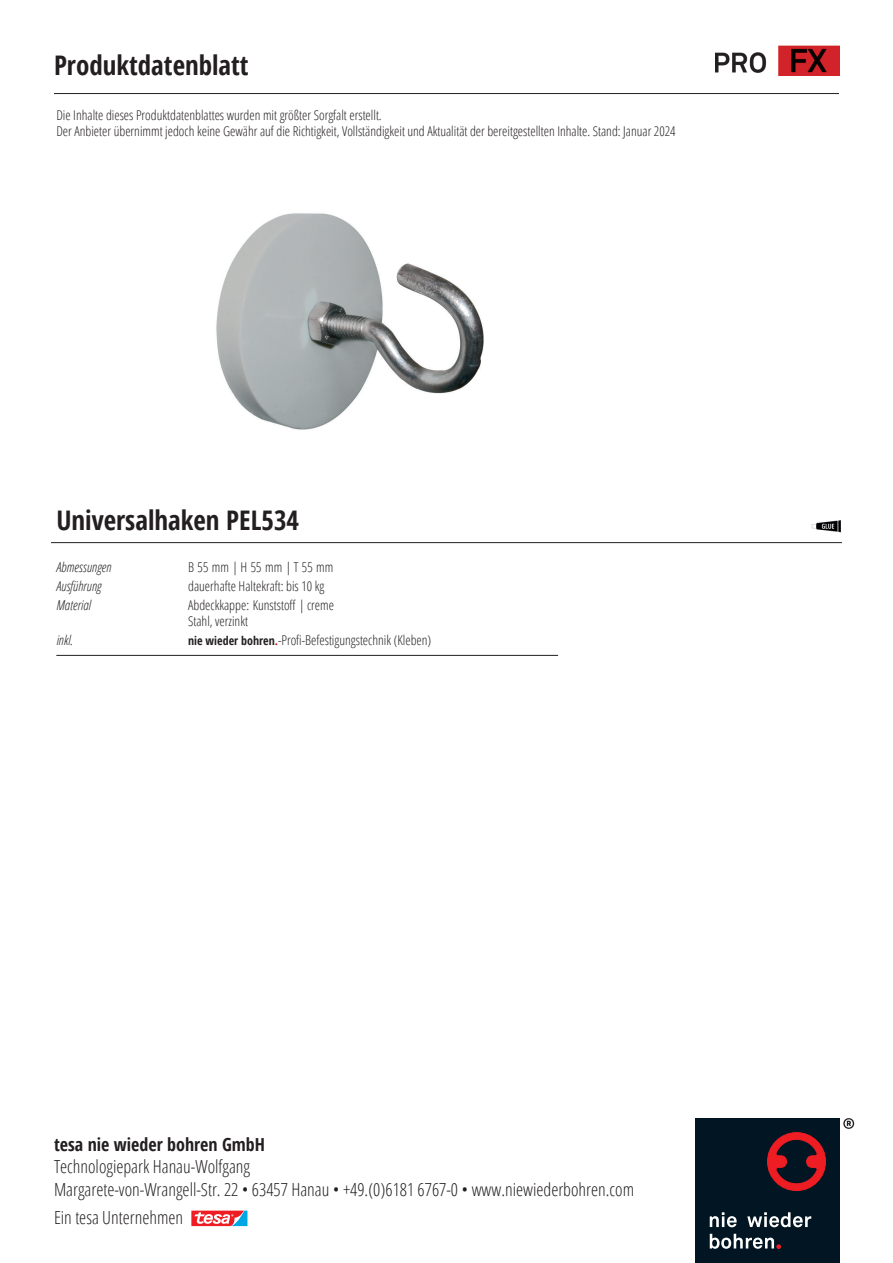
<style>
.page{position:relative;width:893px;height:1263px;background:#fff}
.page>*{position:absolute;margin:0;border:0;box-sizing:border-box;transform-origin:0 0}
.t1{font:700 condensed 27px "Open Sans";color:#231f20}
.t2{font:300 condensed 18px/22.5px "Open Sans";color:#231f20}
.t3{font:700 condensed 18px "Open Sans";color:#231f20}
.Text{font:300 condensed 13.5px/16.2px "Open Sans";color:#231f20}
.t4{font:italic 300 condensed 13.5px "Open Sans";color:#231f20}
.s1{font-weight:700;font-size:12px}
.s2{font-weight:700;font-size:12px;color:#d1232a}
</style>
<div class="page">
<img style="left:216px;top:213px;width:268px;height:217px">
<img style="left:715px;top:45px;width:125px;height:30px">
<hr style="left:51px;top:542px;width:791px;height:1px;background:#231f20">
<img style="left:811px;top:520px;width:30px;height:13px">
<hr style="left:56px;top:655px;width:502px;height:1px;background:#231f20">
<div style="left:695px;top:1118px;width:145px;height:145px;background:#011622"></div>
<svg style="left:710px;top:1212px;width:27px;height:15px"></svg>
<svg style="left:747px;top:1212px;width:64px;height:15px"></svg>
<svg style="left:710px;top:1234px;width:71px;height:15px"></svg>
<svg style="left:767px;top:1132px;width:59px;height:59px"></svg>
<svg style="left:843px;top:1118px;width:11px;height:11px"></svg>
<svg style="left:191px;top:1210px;width:57px;height:17px"></svg>
<hr style="left:54px;top:93px;width:785px;height:1px;background:#231f20">
<p class="t1" style="left:54px;top:46px;width:196px">Produktdatenblatt</p>
<p class="Text" style="left:56px;top:106px;width:327px">Die Inhalte dieses Produktdatenblattes wurden mit größter Sorgfalt erstellt.</p>
<p class="Text" style="left:56px;top:123px;width:621px">Der Anbieter übernimmt jedoch keine Gewähr auf die Richtigkeit, Vollständigkeit und Aktualität der bereitgestellten Inhalte. Stand: Januar 2024</p>
<h1 class="t1" style="left:56px;top:502px;width:244px">Universalhaken PEL534</h1>
<p class="t4" style="left:56px;top:558px;width:57px">Abmessungen</p>
<p class="Text" style="left:188px;top:559px;width:147px">B 55 mm | H 55 mm | T 55 mm</p>
<p class="t4" style="left:56px;top:577px;width:47px">Ausführung</p>
<p class="Text" style="left:188px;top:577px;width:138px">dauerhafte Haltekraft: bis 10 kg</p>
<p class="t4" style="left:56px;top:596px;width:36px">Material</p>
<p class="Text" style="left:188px;top:596px;width:147px">Abdeckkappe: Kunststoff | creme<br>Stahl, verzinkt</p>
<p class="t4" style="left:56px;top:631px;width:18px">inkl.</p>
<p class="Text" style="left:188px;top:631px;width:245px"><span class="s1">nie wieder bohren</span><span class="s2">.</span>-Profi-Befestigungstechnik (Kleben)</p>
<h2 class="t3" style="left:54px;top:1132px;width:212px">tesa nie wieder bohren GmbH</h2>
<h2 class="t2" style="left:54px;top:1155px;width:582px">Technologiepark Hanau-Wolfgang<br>Margarete-von-Wrangell-Str. 22 • 63457 Hanau • +49.(0)6181 6767-0 • www.niewiederbohren.com</h2>
<h2 class="t2" style="left:54px;top:1206px;width:131px">Ein tesa Unternehmen</h2>
</div>
